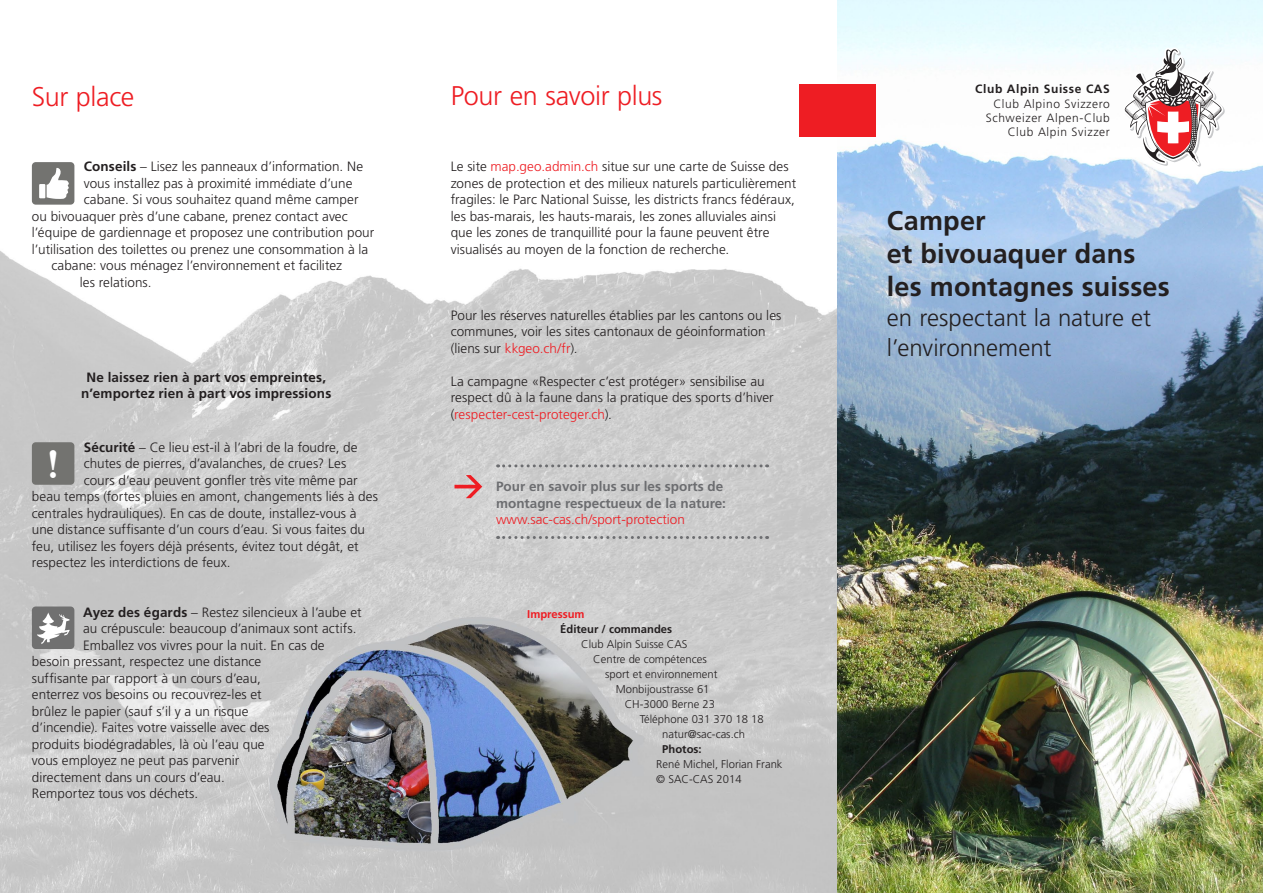
<style>
.page{position:relative;width:1263px;height:893px;background:#fff}
.page>*{position:absolute;margin:0;border:0;box-sizing:border-box;transform-origin:0 0}
.t1{font:42.45px "Bell MT Bold";color:#fff}
.t2{font:700 27px/33px "Frutiger LT Std";letter-spacing:.005em;color:#231f20}
.RoteTitel_Gross_18{font:300 27px "Frutiger LT Std";letter-spacing:-.015em;color:#ee1d23}
.t3{font:300 24px/30px "Frutiger LT Std";color:#231f20}
.Fliesstext_9_11{font:300 13.5px/16.5px "Frutiger LT Std";letter-spacing:.005em;color:#231f20}
.t4{font:700 13.5px/16.5px "Frutiger LT Std";letter-spacing:.01em;color:#231f20;text-align:center}
.t5{font:300 13.5px/16.5px "Frutiger LT Std";color:#ee1d23}
.t6{font:700 13.5px "Frutiger LT Std";color:#6c6d70}
.t7{font:300 12px "Frutiger LT Std";letter-spacing:.05em;color:#231f20}
.t8{font:700 12px "Frutiger LT Std";letter-spacing:.05em;color:#231f20}
.Impressum{font:300 11.25px/15px "Frutiger LT Std";color:#231f20}
.Impressum-2{font:700 11.25px/15px "Frutiger LT Std";color:#231f20}
.s1{font-weight:700}
.s2{color:#ee1d23}
.s3{font-weight:700;color:#6c6d70}
</style>
<div class="page">
<img style="left:0;top:0;width:1263px;height:893px">
<div style="left:32px;top:606px;width:42px;height:43px;background:#707070;border-radius:4px"></div>
<svg style="left:37px;top:612px;width:33px;height:32px"></svg>
<div style="left:32px;top:442px;width:42px;height:43px;background:#737370;border-radius:4px"></div>
<div style="left:32px;top:162px;width:42px;height:43px;background:#737370;border-radius:4px"></div>
<div style="left:39px;top:184px;width:6px;height:14px;background:#fff"></div>
<svg style="left:47px;top:168px;width:22px;height:31px"></svg>
<svg style="left:1123px;top:47px;width:102px;height:120px"></svg>
<div style="left:799px;top:84px;width:77px;height:52px;background:#ee1d23"></div>
<svg style="left:454px;top:475px;width:28px;height:23px"></svg>
<svg style="left:498px;top:536px;width:270px;height:3px"></svg>
<svg style="left:498px;top:464px;width:270px;height:3px"></svg>
<p class="RoteTitel_Gross_18" style="left:32px;top:81px;width:104px">Sur place</p>
<p class="RoteTitel_Gross_18" style="left:451px;top:80px;width:213px">Pour en savoir plus</p>
<p class="Fliesstext_9_11" style="left:84px;top:158px;width:281px"><span class="s1">Conseils</span> – Lisez les panneaux d’information. Ne</p>
<p class="Fliesstext_9_11" style="left:84px;top:175px;width:270px">vous installez pas à proximité immédiate d’une</p>
<p class="Fliesstext_9_11" style="left:84px;top:191px;width:276px">cabane. Si vous souhaitez quand même camper</p>
<p class="Fliesstext_9_11" style="left:32px;top:208px;width:317px">ou bivouaquer près d’une cabane, prenez contact avec</p>
<p class="Fliesstext_9_11" style="left:32px;top:224px;width:344px">l’équipe de gardiennage et proposez une contribution pour</p>
<p class="Fliesstext_9_11" style="left:32px;top:241px;width:338px">l’utilisation des toilettes ou prenez une consommation à la</p>
<p class="Fliesstext_9_11" style="left:51px;top:257px;width:292px">cabane: vous ménagez l’environnement et facilitez</p>
<p class="Fliesstext_9_11" style="left:80px;top:274px;width:73px">les relations.</p>
<p class="t4" style="left:81px;top:369px;width:252px">Ne laissez rien à part vos empreintes, n’emportez rien à part vos impressions</p>
<p class="Fliesstext_9_11" style="left:84px;top:439px;width:275px"><span class="s1">Sécurité</span> – Ce lieu est-il à l’abri de la foudre, de</p>
<p class="Fliesstext_9_11" style="left:84px;top:455px;width:264px">chutes de pierres, d’avalanches, de crues? Les</p>
<p class="Fliesstext_9_11" style="left:84px;top:472px;width:275px">cours d’eau peuvent gonfler très vite même par</p>
<p class="Fliesstext_9_11" style="left:32px;top:488px;width:348px">beau temps (fortes pluies en amont, changements liés à des</p>
<p class="Fliesstext_9_11" style="left:32px;top:505px;width:326px">centrales hydrauliques). En cas de doute, installez-vous à</p>
<p class="Fliesstext_9_11" style="left:32px;top:521px;width:335px">une distance suffisante d’un cours d’eau. Si vous faites du</p>
<p class="Fliesstext_9_11" style="left:32px;top:538px;width:328px">feu, utilisez les foyers déjà présents, évitez tout dégât, et</p>
<p class="Fliesstext_9_11" style="left:32px;top:554px;width:200px">respectez les interdictions de feux.</p>
<p class="Fliesstext_9_11" style="left:83px;top:604px;width:280px"><span class="s1">Ayez des égards</span> – Restez silencieux à l’aube et</p>
<p class="Fliesstext_9_11" style="left:83px;top:620px;width:275px">au crépuscule: beaucoup d’animaux sont actifs.</p>
<p class="Fliesstext_9_11" style="left:83px;top:637px;width:243px">Emballez vos vivres pour la nuit. En cas de</p>
<p class="Fliesstext_9_11" style="left:32px;top:653px;width:231px">besoin pressant, respectez une distance</p>
<p class="Fliesstext_9_11" style="left:32px;top:670px;width:230px">suffisante par rapport à un cours d’eau,</p>
<p class="Fliesstext_9_11" style="left:32px;top:686px;width:239px">enterrez vos besoins ou recouvrez-les et brûlez le papier (sauf s’il y a un risque d’incendie). Faites votre vaisselle avec des produits biodégradables, là où l’eau que vous employez ne peut pas parvenir directement dans un cours d’eau.<br>Remportez tous vos déchets.</p>
<h1 class="t1" style="left:47px;top:439px;width:13px">!</h1>
<p class="Fliesstext_9_11" style="left:451px;top:158px;width:347px">Le site <span class="s2">map.geo.admin.ch</span> situe sur une carte de Suisse des zones de protection et des milieux naturels particulièrement fragiles: le Parc National Suisse, les districts francs fédéraux, les bas-marais, les hauts-marais, les zones alluviales ainsi que les zones de tranquillité pour la faune peuvent être visualisés au moyen de la fonction de recherche.</p>
<p class="Fliesstext_9_11" style="left:451px;top:307px;width:332px">Pour les réserves naturelles établies par les cantons ou les communes, voir les sites cantonaux de géoinformation</p>
<p class="Fliesstext_9_11" style="left:451px;top:340px;width:128px">(liens sur <span class="s2">kkgeo.ch/fr</span>).</p>
<p class="Fliesstext_9_11" style="left:451px;top:373px;width:325px">La campagne «Respecter c’est protéger» sensibilise au respect dû à la faune dans la pratique des sports d’hiver (<span class="s2">respecter-cest-proteger.ch</span>).</p>
<p class="t6" style="left:496px;top:478px;width:229px">Pour en savoir plus sur les sports de</p>
<p class="t5" style="left:496px;top:495px;width:231px"><span class="s3">montagne respectueux de la nature: </span>www.sac-cas.ch/sport-protection</p>
<p class="Impressum-2" style="left:560px;top:607px;width:113px;text-indent:-33px"><span class="s2">Impressum<br></span>Éditeur / commandes</p>
<p class="Impressum" style="left:581px;top:637px;width:108px">Club Alpin Suisse CAS</p>
<p class="Impressum" style="left:593px;top:652px;width:115px">Centre de compétences</p>
<p class="Impressum" style="left:605px;top:667px;width:114px">sport et environnement</p>
<p class="Impressum" style="left:616px;top:682px;width:95px">Monbijoustrasse 61</p>
<p class="Impressum" style="left:625px;top:697px;width:92px">CH-3000 Berne 23</p>
<p class="Impressum" style="left:640px;top:712px;width:125px">Téléphone 031 370 18 18</p>
<p class="Impressum" style="left:662px;top:727px;width:84px">natur@sac-cas.ch</p>
<p class="Impressum" style="left:656px;top:742px;width:128px;text-indent:6px"><span class="s1">Photos:<br></span>René Michel, Florian Frank</p>
<p class="Impressum" style="left:656px;top:772px;width:87px">© SAC-CAS 2014</p>
<p class="t8" style="left:975px;top:82px;width:136px">Club Alpin Suisse CAS</p>
<p class="t7" style="left:993px;top:97px;width:118px">Club Alpino Svizzero</p>
<p class="t7" style="left:986px;top:111px;width:126px">Schweizer Alpen-Club</p>
<p class="t7" style="left:1008px;top:125px;width:104px">Club Alpin Svizzer</p>
<p class="t2" style="left:887px;top:205px;width:250px">Camper<br>et bivouaquer dans</p>
<p class="t2" style="left:887px;top:271px;width:284px">les montagnes suisses</p>
<p class="t3" style="left:887px;top:303px;width:266px">en respectant la nature et l’environnement</p>
</div>
